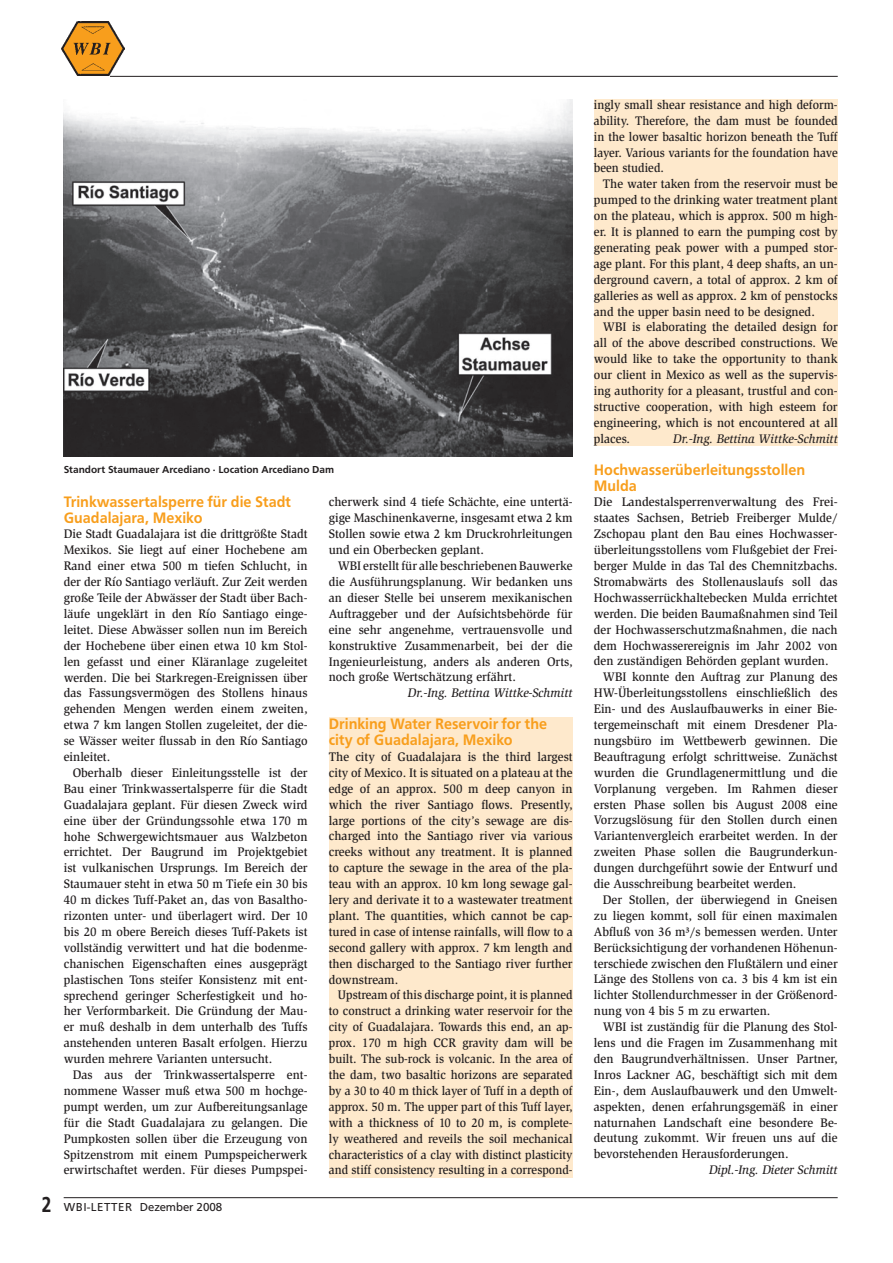
<style>
.page{position:relative;width:893px;height:1263px;background:#fff}
.page>*{position:absolute;margin:0;border:0;box-sizing:border-box;transform-origin:0 0}
.t1{font:500 15.75px/15.9px "F015";color:#f89e1c;scale:.95 1}
.t2{font:500 12.75px/15.9px "Slimbach Std";color:#231f20;text-align:justify;scale:.95 1}
.t3{font:500 12.75px/15.9px "Slimbach Std";color:#231f20;text-align:justify;scale:.93 1}
.t4{font:italic 500 12.75px "Slimbach Std";color:#231f20;scale:.95 1}
.t5{font:500 12.75px "Slimbach Std";color:#231f20}
.t6{font:12px "F015";color:#231f20}
.t7{font:500 10.5px "F015";color:#231f20}
.s1{font-weight:500;font-size:22.5px}
</style>
<div class="page">
<hr style="left:64px;top:1197px;width:774px;height:1px;background:#231f20">
<hr style="left:64px;top:76px;width:774px;height:1px;background:#231f20">
<div style="left:57px;top:68px;width:52px;height:15px;background:#fff"></div>
<img style="left:62px;top:22px;width:62px;height:54px">
<div style="left:329px;top:717px;width:244px;height:460px;background:#fee9cc"></div>
<div style="left:594px;top:99px;width:244px;height:346px;background:#fee9cc"></div>
<img style="left:64px;top:100px;width:509px;height:356px">
<p class="t7" style="left:64px;top:464px;width:272px">Standort Staumauer Arcediano · Location Arcediano Dam</p>
<p class="t1" style="left:64px;top:493px;width:241px">Trinkwassertalsperre für die Stadt<br>Guadalajara, Mexiko</p>
<p class="t2" style="left:64px;top:526px;width:258px">Die Stadt Guadalajara ist die drittgrößte Stadt Mexikos. Sie liegt auf einer Hochebene am Rand einer etwa 500 m tiefen Schlucht, in der der Río Santiago verläuft. Zur Zeit werden große Teile der Abwässer der Stadt über Bach&shy;läufe ungeklärt in den Río Santiago einge&shy;leitet. Diese Abwässer sollen nun im Bereich der Hochebene über einen etwa 10 km Stol&shy;len gefasst und einer Kläranlage zugeleitet werden. Die bei Starkregen-Ereignissen über das Fassungsvermögen des Stollens hinaus gehenden Mengen werden einem zweiten, etwa 7 km langen Stollen zugeleitet, der die&shy;se Wässer weiter flussab in den Río Santiago einleitet.</p>
<p class="t2" style="left:64px;top:764px;width:258px;text-indent:9px">Oberhalb dieser Einleitungsstelle ist der Bau einer Trinkwassertalsperre für die Stadt Guadalajara geplant. Für diesen Zweck wird eine über der Gründungssohle etwa 170 m hohe Schwergewichtsmauer aus Walzbeton errichtet. Der Baugrund im Projektgebiet ist vulkanischen Ursprungs. Im Bereich der Staumauer steht in etwa 50 m Tiefe ein 30 bis 40 m dickes Tuff-Paket an, das von Basaltho&shy;rizonten unter- und überlagert wird. Der 10 bis 20 m obere Bereich dieses Tuff-Pakets ist vollständig verwittert und hat die bodenme&shy;chanischen Eigenschaften eines ausgeprägt plastischen Tons steifer Konsistenz mit ent&shy;sprechend geringer Scherfestigkeit und ho&shy;her Verformbarkeit. Die Gründung der Mau&shy;er muß deshalb in dem unterhalb des Tuffs anstehenden unteren Basalt erfolgen. Hierzu wurden mehrere Varianten untersucht.</p>
<p class="t2" style="left:64px;top:1067px;width:258px;text-indent:9px">Das aus der Trinkwassertalsperre ent&shy;nommene Wasser muß etwa 500 m hochge&shy;pumpt werden, um zur Aufbereitungsanlage für die Stadt Guadalajara zu gelangen. Die Pumpkosten sollen über die Erzeugung von Spitzenstrom mit einem Pumpspeicherwerk erwirtschaftet werden. Für dieses Pumpspei-</p>
<p class="t2" style="left:329px;top:494px;width:258px">cherwerk sind 4 tiefe Schächte, eine untertä&shy;gige Maschinenkaverne, insgesamt etwa 2 km Stollen sowie etwa 2 km Druckrohrleitungen und ein Oberbecken geplant.</p>
<p class="t2" style="left:329px;top:558px;width:258px;text-indent:9px">WBI erstellt für alle beschriebenen Bauwerke die Ausführungsplanung. Wir bedanken uns an dieser Stelle bei unserem mexikanischen Auftraggeber und der Aufsichtsbehörde für eine sehr angenehme, vertrauensvolle und konstruktive Zusammenarbeit, bei der die Ingenieurleistung, anders als anderen Orts, noch große Wertschätzung erfährt.</p>
<p class="t4" style="left:408px;top:686px;width:175px">Dr.-Ing. Bettina Wittke-Schmitt</p>
<p class="t1" style="left:329px;top:716px;width:231px">Drinking Water Reservoir for the city of Guadalajara, Mexiko</p>
<p class="t2" style="left:329px;top:749px;width:258px">The city of Guadalajara is the third largest city of Mexico. It is situated on a plateau at the edge of an approx. 500 m deep canyon in which the river Santiago flows. Presently, large portions of the city’s sewage are dis&shy;charged into the Santiago river via various creeks without any treatment. It is planned to capture the sewage in the area of the pla&shy;teau with an approx. 10 km long sewage gal&shy;lery and derivate it to a wastewater treatment plant. The quantities, which cannot be cap&shy;tured in case of intense rainfalls, will flow to a second gallery with approx. 7 km length and then discharged to the Santiago river further downstream.</p>
<p class="t3" style="left:329px;top:987px;width:264px;text-indent:9px">Upstream of this discharge point, it is planned to construct a drinking water reservoir for the city of Guadalajara. Towards this end, an ap&shy;prox. 170 m high CCR gravity dam will be built. The sub-rock is volcanic. In the area of the dam, two basaltic horizons are separated by a 30 to 40 m thick layer of Tuff in a depth of approx. 50 m. The upper part of this Tuff layer, with a thickness of 10 to 20 m, is complete&shy;ly weathered and reveils the soil mechanical characteristics of a clay with distinct plasticity and stiff consistency resulting in a correspond-</p>
<p class="t6" style="left:42px;top:1200px;width:182px"><span class="s1">2</span> WBI-LETTER Dezember 2008</p>
<p class="t3" style="left:594px;top:97px;width:264px">ingly small shear resistance and high deform&shy;ability. Therefore, the dam must be founded in the lower basaltic horizon beneath the Tuff layer. Various variants for the foundation have been studied.</p>
<p class="t2" style="left:594px;top:176px;width:258px;text-indent:9px">The water taken from the reservoir must be pumped to the drinking water treatment plant on the plateau, which is approx. 500 m high&shy;er. It is planned to earn the pumping cost by generating peak power with a pumped stor&shy;age plant. For this plant, 4 deep shafts, an un&shy;derground cavern, a total of approx. 2 km of galleries as well as approx. 2 km of penstocks and the upper basin need to be designed.</p>
<p class="t2" style="left:594px;top:319px;width:258px;text-indent:9px">WBI is elaborating the detailed design for all of the above described constructions. We would like to take the opportunity to thank our client in Mexico as well as the supervis&shy;ing authority for a pleasant, trustful and con&shy;structive cooperation, with high esteem for engineering, which is not encountered at all places.</p>
<p class="t4" style="left:673px;top:431px;width:175px">Dr.-Ing. Bettina Wittke-Schmitt</p>
<p class="t1" style="left:594px;top:461px;width:224px">Hochwasserüberleitungsstollen<br>Mulda</p>
<p class="t5" style="left:594px;top:494px;width:245px">Die Landestalsperrenverwaltung des Frei-</p>
<p class="t2" style="left:594px;top:510px;width:258px">staates Sachsen, Betrieb Freiberger Mulde/</p>
<p class="t2" style="left:594px;top:526px;width:258px">Zschopau plant den Bau eines Hochwasser-</p>
<p class="t2" style="left:594px;top:542px;width:258px">überleitungsstollens vom Flußgebiet der Frei-</p>
<p class="t2" style="left:594px;top:558px;width:258px">berger Mulde in das Tal des Chemnitzbachs.</p>
<p class="t2" style="left:594px;top:574px;width:258px">Stromabwärts des Stollenauslaufs soll das</p>
<p class="t2" style="left:594px;top:589px;width:258px">Hochwasserrückhaltebecken Mulda errichtet</p>
<p class="t2" style="left:594px;top:605px;width:258px">werden. Die beiden Baumaßnahmen sind Teil</p>
<p class="t2" style="left:594px;top:621px;width:258px">der Hochwasserschutzmaßnahmen, die nach</p>
<p class="t2" style="left:594px;top:637px;width:258px">dem Hochwasserereignis im Jahr 2002 von</p>
<p class="t2" style="left:594px;top:653px;width:249px">den zuständigen Behörden geplant wurden.</p>
<p class="t2" style="left:603px;top:669px;width:249px">WBI konnte den Auftrag zur Planung des</p>
<p class="t2" style="left:594px;top:685px;width:258px">HW-Überleitungsstollens einschließlich des</p>
<p class="t2" style="left:594px;top:701px;width:258px">Ein- und des Auslaufbauwerks in einer Bie-</p>
<p class="t2" style="left:594px;top:717px;width:258px">tergemeinschaft mit einem Dresdener Pla-</p>
<p class="t2" style="left:594px;top:733px;width:258px">nungsbüro im Wettbewerb gewinnen. Die</p>
<p class="t2" style="left:594px;top:748px;width:258px">Beauftragung erfolgt schrittweise. Zunächst</p>
<p class="t2" style="left:594px;top:764px;width:258px">wurden die Grundlagenermittlung und die</p>
<p class="t2" style="left:594px;top:780px;width:258px">Vorplanung vergeben. Im Rahmen dieser</p>
<p class="t2" style="left:594px;top:796px;width:258px">ersten Phase sollen bis August 2008 eine</p>
<p class="t2" style="left:594px;top:812px;width:258px">Vorzugslösung für den Stollen durch einen</p>
<p class="t2" style="left:594px;top:828px;width:258px">Variantenvergleich erarbeitet werden. In der</p>
<p class="t2" style="left:594px;top:844px;width:258px">zweiten Phase sollen die Baugrunderkun-</p>
<p class="t2" style="left:594px;top:860px;width:258px">dungen durchgeführt sowie der Entwurf und</p>
<p class="t2" style="left:594px;top:876px;width:215px">die Ausschreibung bearbeitet werden.</p>
<p class="t2" style="left:603px;top:892px;width:249px">Der Stollen, der überwiegend in Gneisen</p>
<p class="t2" style="left:594px;top:907px;width:258px">zu liegen kommt, soll für einen maximalen</p>
<p class="t2" style="left:594px;top:923px;width:258px">Abfluß von 36 m³/s bemessen werden. Unter</p>
<p class="t2" style="left:594px;top:939px;width:258px">Berücksichtigung der vorhandenen Höhenun-</p>
<p class="t2" style="left:594px;top:955px;width:258px">terschiede zwischen den Flußtälern und einer</p>
<p class="t2" style="left:594px;top:971px;width:258px">Länge des Stollens von ca. 3 bis 4 km ist ein</p>
<p class="t2" style="left:594px;top:987px;width:258px">lichter Stollendurchmesser in der Größenord-</p>
<p class="t2" style="left:594px;top:1003px;width:187px">nung von 4 bis 5 m zu erwarten.</p>
<p class="t2" style="left:603px;top:1019px;width:249px">WBI ist zuständig für die Planung des Stol-</p>
<p class="t2" style="left:594px;top:1035px;width:258px">lens und die Fragen im Zusammenhang mit</p>
<p class="t2" style="left:594px;top:1050px;width:258px">den Baugrundverhältnissen. Unser Partner,</p>
<p class="t2" style="left:594px;top:1066px;width:258px">Inros Lackner AG, beschäftigt sich mit dem</p>
<p class="t2" style="left:594px;top:1082px;width:258px">Ein-, dem Auslaufbauwerk und den Umwelt-</p>
<p class="t2" style="left:594px;top:1098px;width:258px">aspekten, denen erfahrungsgemäß in einer</p>
<p class="t2" style="left:594px;top:1114px;width:258px">naturnahen Landschaft eine besondere Be-</p>
<p class="t2" style="left:594px;top:1130px;width:258px">deutung zukommt. Wir freuen uns auf die</p>
<p class="t2" style="left:594px;top:1146px;width:207px">bevorstehenden Herausforderungen.</p>
<p class="t4" style="left:709px;top:1162px;width:137px">Dipl.-Ing. Dieter Schmitt</p>
</div>
